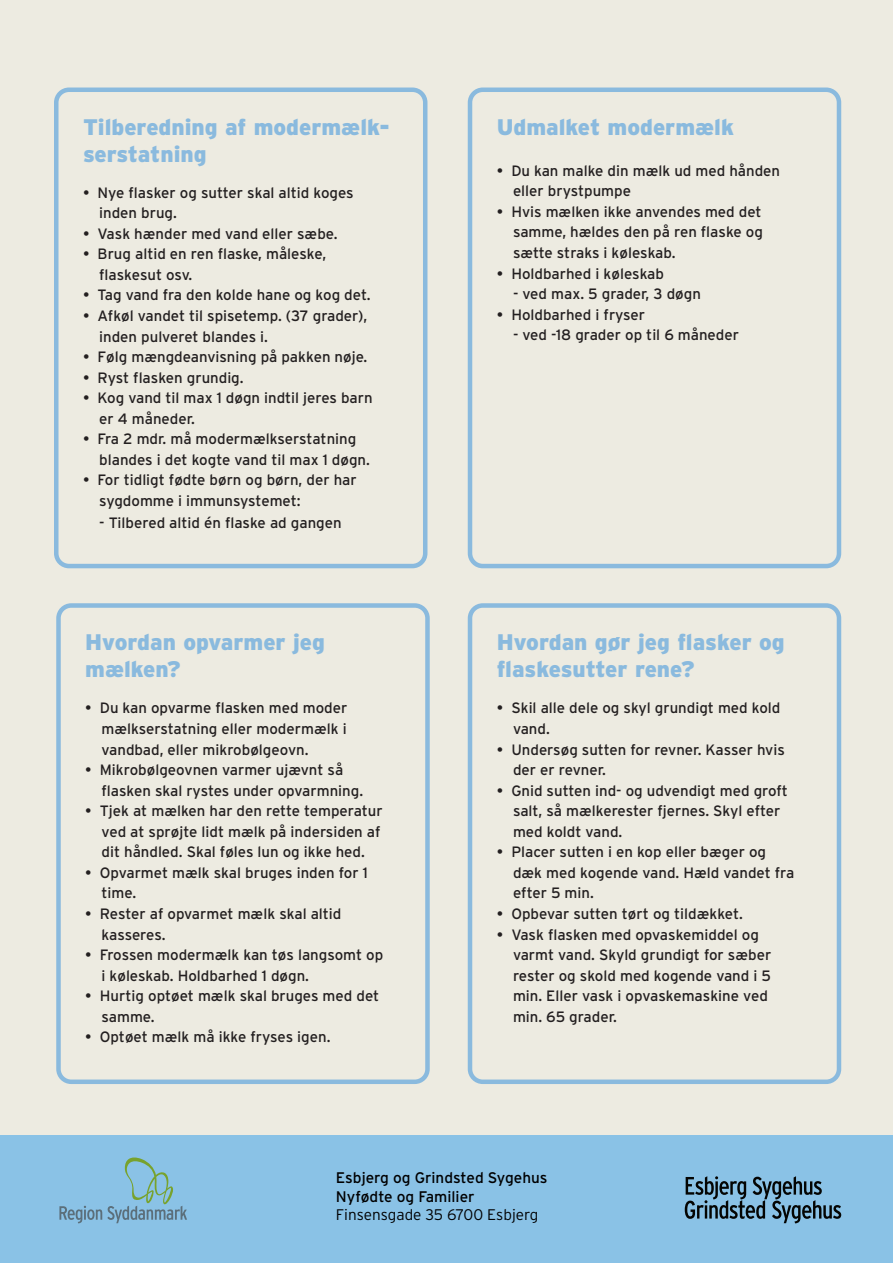
<style>
.page{position:relative;width:893px;height:1263px;background:#edebe1}
.page>*{position:absolute;margin:0;border:0;box-sizing:border-box;transform-origin:0 0}
.Blue_head{font:900 22.5px/27px "Interstate";color:#8abade}
.Body_text{font:15.3px/18.5px "Interstate";color:#000001}
.t1{font:15px/20.5px "Interstate";color:#231f20}
.s1{font-weight:300}
</style>
<div class="page">
<div style="left:54px;top:88px;width:373px;height:480px;border:4px solid #8abade;border-radius:13px"></div>
<div style="left:468px;top:88px;width:373px;height:480px;border:4px solid #8abade;border-radius:13px"></div>
<div style="left:56px;top:603px;width:374px;height:481px;border:4px solid #8abade;border-radius:13px"></div>
<div style="left:468px;top:603px;width:373px;height:481px;border:4px solid #8abade;border-radius:13px"></div>
<div style="left:0;top:1135px;width:893px;height:128px;background:#8ac2e6"></div>
<svg style="left:685px;top:1176px;width:156px;height:47px"></svg>
<svg style="left:59px;top:1157px;width:128px;height:66px"></svg>
<p class="Blue_head" style="left:83px;top:113px;width:308px">Tilberedning af modermælk&shy;serstatning</p>
<p class="t1" style="left:99px;top:182px;width:256px;text-indent:-16px">• Nye flasker og sutter skal altid koges inden brug.</p>
<p class="t1" style="left:83px;top:223px;width:256px">• Vask hænder med vand eller sæbe.</p>
<p class="t1" style="left:99px;top:244px;width:228px;text-indent:-16px">• Brug altid en ren flaske, måleske, flaskesut osv.</p>
<p class="t1" style="left:83px;top:285px;width:289px">• Tag vand fra den kolde hane og kog det.</p>
<p class="t1" style="left:99px;top:305px;width:269px;text-indent:-16px">• Afkøl vandet til spisetemp. (37 grader), inden pulveret blandes i.</p>
<p class="t1" style="left:83px;top:346px;width:286px">• Følg mængdeanvisning på pakken nøje.</p>
<p class="t1" style="left:83px;top:367px;width:162px">• Ryst flasken grundig.</p>
<p class="t1" style="left:99px;top:388px;width:275px;text-indent:-16px">• Kog vand til max 1 døgn indtil jeres barn er 4 måneder.</p>
<p class="t1" style="left:99px;top:429px;width:272px;text-indent:-16px">• Fra 2 mdr. må modermælkserstatning blandes i det kogte vand til max 1 døgn.</p>
<p class="t1" style="left:99px;top:470px;width:259px;text-indent:-16px">• For tidligt fødte børn og børn, der har sygdomme i immunsystemet:</p>
<p class="t1" style="left:99px;top:512px;width:244px">- Tilbered altid én flaske ad gangen</p>
<p class="Blue_head" style="left:85px;top:629px;width:241px">Hvordan opvarmer jeg mælken?</p>
<p class="t1" style="left:101px;top:698px;width:247px;text-align:justify;text-indent:-16px">• Du kan opvarme flasken med moder mælkserstatning eller modermælk i vandbad, eller mikrobølgeovn.</p>
<p class="t1" style="left:101px;top:759px;width:263px;text-indent:-16px">• Mikrobølgeovnen varmer ujævnt så flasken skal rystes under opvarmning.</p>
<p class="t1" style="left:101px;top:800px;width:283px;text-indent:-16px">• Tjek at mælken har den rette temperatur ved at sprøjte lidt mælk på indersiden af dit håndled. Skal føles lun og ikke hed.</p>
<p class="t1" style="left:101px;top:862px;width:268px;text-indent:-16px">• Opvarmet mælk skal bruges inden for 1 time.</p>
<p class="t1" style="left:101px;top:903px;width:241px;text-indent:-16px">• Rester af opvarmet mælk skal altid kasseres.</p>
<p class="t1" style="left:101px;top:944px;width:283px;text-indent:-16px">• Frossen modermælk kan tøs langsomt op i køleskab. Holdbarhed 1 døgn.</p>
<p class="t1" style="left:101px;top:985px;width:279px;text-indent:-16px">• Hurtig optøet mælk skal bruges med det samme.</p>
<p class="t1" style="left:85px;top:1026px;width:247px">• Optøet mælk må ikke fryses igen.</p>
<p class="Blue_head" style="left:497px;top:113px;width:239px">Udmalket modermælk</p>
<p class="t1" style="left:513px;top:160px;width:269px;text-indent:-16px">• Du kan malke din mælk ud med hånden eller brystpumpe</p>
<p class="t1" style="left:513px;top:201px;width:252px;text-align:justify;text-indent:-16px">• Hvis mælken ikke anvendes med det samme, hældes den på ren flaske og sætte straks i køleskab.</p>
<p class="t1" style="left:497px;top:263px;width:169px">• Holdbarhed i køleskab</p>
<p class="t1" style="left:513px;top:283px;width:189px">- ved max. 5 grader, 3 døgn</p>
<p class="t1" style="left:497px;top:304px;width:150px">• Holdbarhed i fryser</p>
<p class="t1" style="left:513px;top:325px;width:228px">- ved -18 grader op til 6 måneder</p>
<p class="Blue_head" style="left:497px;top:629px;width:290px">Hvordan gør jeg flasker og flaskesutter rene?</p>
<p class="t1" style="left:513px;top:698px;width:269px;text-indent:-16px">• Skil alle dele og skyl grundigt med kold vand.</p>
<p class="t1" style="left:513px;top:739px;width:273px;text-indent:-16px">• Undersøg sutten for revner. Kasser hvis der er revner.</p>
<p class="t1" style="left:513px;top:780px;width:276px;text-indent:-16px">• Gnid sutten ind- og udvendigt med groft salt, så mælkerester fjernes. Skyl efter med koldt vand.</p>
<p class="t1" style="left:513px;top:842px;width:283px;text-indent:-16px">• Placer sutten i en kop eller bæger og dæk med kogende vand. Hæld vandet fra efter 5 min.</p>
<p class="t1" style="left:497px;top:903px;width:248px">• Opbevar sutten tørt og tildækket.</p>
<p class="t1" style="left:513px;top:924px;width:260px;text-indent:-16px">• Vask flasken med opvaskemiddel og varmt vand. Skyld grundigt for sæber rester og skold med kogende vand i 5 min. Eller vask i opvaskemaskine ved min. 65 grader.</p>
<p class="Body_text" style="left:336px;top:1169px;width:213px">Esbjerg og Grindsted Sygehus<br>Nyfødte og Familier<br><span class="s1">Finsensgade 35 6700 Esbjerg</span></p>
</div>
